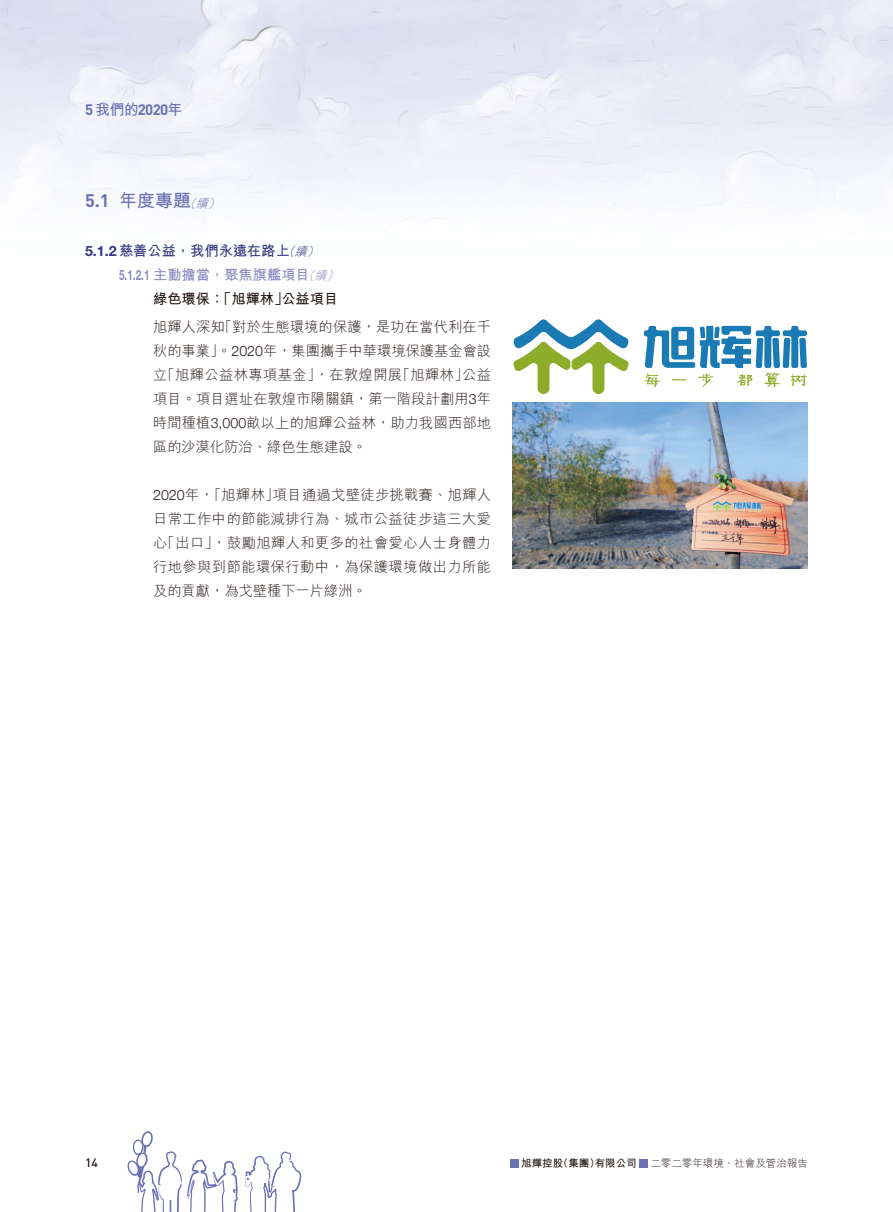
<style>
.page{position:relative;width:893px;height:1212px;background:#fff}
.page>*{position:absolute;margin:0;border:0;box-sizing:border-box;transform-origin:0 0}
.t1{font:18px "M Hei HK Bold E Ten B5 H";color:#6a71b4}
.t2{font:700 15px "DIN Pro";color:#6a71b4}
.t3{font:14.25px/24px "M Hei HK Light E Ten B5 H";letter-spacing:.01em;color:#231916;text-align:justify}
.t4{font:14.25px "M Hei HK Bold E Ten B5 H";color:#8d8ac2}
.t5{font:14.25px "M Hei HK Bold E Ten B5 H";color:#333480}
.t6{font:14.25px "M Hei HK Bold E Ten B5 H";color:#231916}
.t7{font:500 12px "DIN Pro";color:#231916}
.t8{font:10.5px "M Hei HK Light E Ten B5 H";color:#231916}
.t9{font:10.5px "M Hei HK Bold E Ten B5 H";color:#231916}
.s1{font-family:"M Hei HK Bold E Ten B5 H";font-weight:400}
.s2{font-family:"DIN Pro";font-weight:700}
.s3{font-family:"M Hei HK Light E Ten B5 H";font-style:italic;font-size:12px}
.s4{font-family:"Helvetica Neue LT Std";font-weight:700}
.s5{font-family:"Helvetica Neue LT Std";font-weight:300}
</style>
<div class="page">
<img style="left:0;top:0;width:893px;height:1179px">
<div style="left:510px;top:1159px;width:9px;height:8px;background:#6a71b4"></div>
<div style="left:639px;top:1159px;width:9px;height:8px;background:#6a71b4"></div>
<svg style="left:128px;top:1131px;width:173px;height:81px"></svg>
<svg style="left:513px;top:319px;width:116px;height:75px"></svg>
<svg style="left:644px;top:326px;width:163px;height:61px"></svg>
<img style="left:512px;top:403px;width:296px;height:166px">
<p class="t2" style="left:85px;top:105px;width:99px">5 <span class="s1">我們的</span>2020<span class="s1">年</span></p>
<p class="t1" style="left:85px;top:194px;width:139px"><span class="s2">5.1</span> 年度專題<span class="s3">（續）</span></p>
<p class="t5" style="left:85px;top:245px;width:238px"><span class="s4">5.1.2</span> 慈善公益，我們永遠在路上<span class="s3">（續）</span></p>
<p class="t4" style="left:119px;top:269px;width:224px"><span class="s4">5.1.2.1</span> 主動擔當，聚焦旗艦項目<span class="s3">（續）</span></p>
<p class="t6" style="left:153px;top:293px;width:187px">綠色環保：「旭輝林」公益項目</p>
<p class="t3" style="left:153px;top:317px;width:340px">旭輝人深知「對於生態環境的保護，是功在當代利在千秋的事業」。<span class="s5">2020</span>年，集團攜手中華環境保護基金會設立「旭輝公益林專項基金」，在敦煌開展「旭輝林」公益項目。項目選址在敦煌市陽關鎮，第一階段計劃用<span class="s5">3</span>年時間種植<span class="s5">3,000</span>畝以上的旭輝公益林，助力我國西部地區的沙漠化防治、綠色生態建設。</p>
<p class="t3" style="left:153px;top:485px;width:340px"><span class="s5">2020</span>年，「旭輝林」項目通過戈壁徒步挑戰賽、旭輝人日常工作中的節能減排行為、城市公益徒步這三大愛心「出口」，鼓勵旭輝人和更多的社會愛心人士身體力行地參與到節能環保行動中，為保護環境做出力所能及的貢獻，為戈壁種下一片綠洲。</p>
<p class="t7" style="left:85px;top:1158px;width:14px">14</p>
<p class="t9" style="left:521px;top:1159px;width:117px">旭輝控股（集團）有限公司</p>
<p class="t8" style="left:650px;top:1159px;width:159px">二零二零年環境、社會及管治報告</p>
</div>
